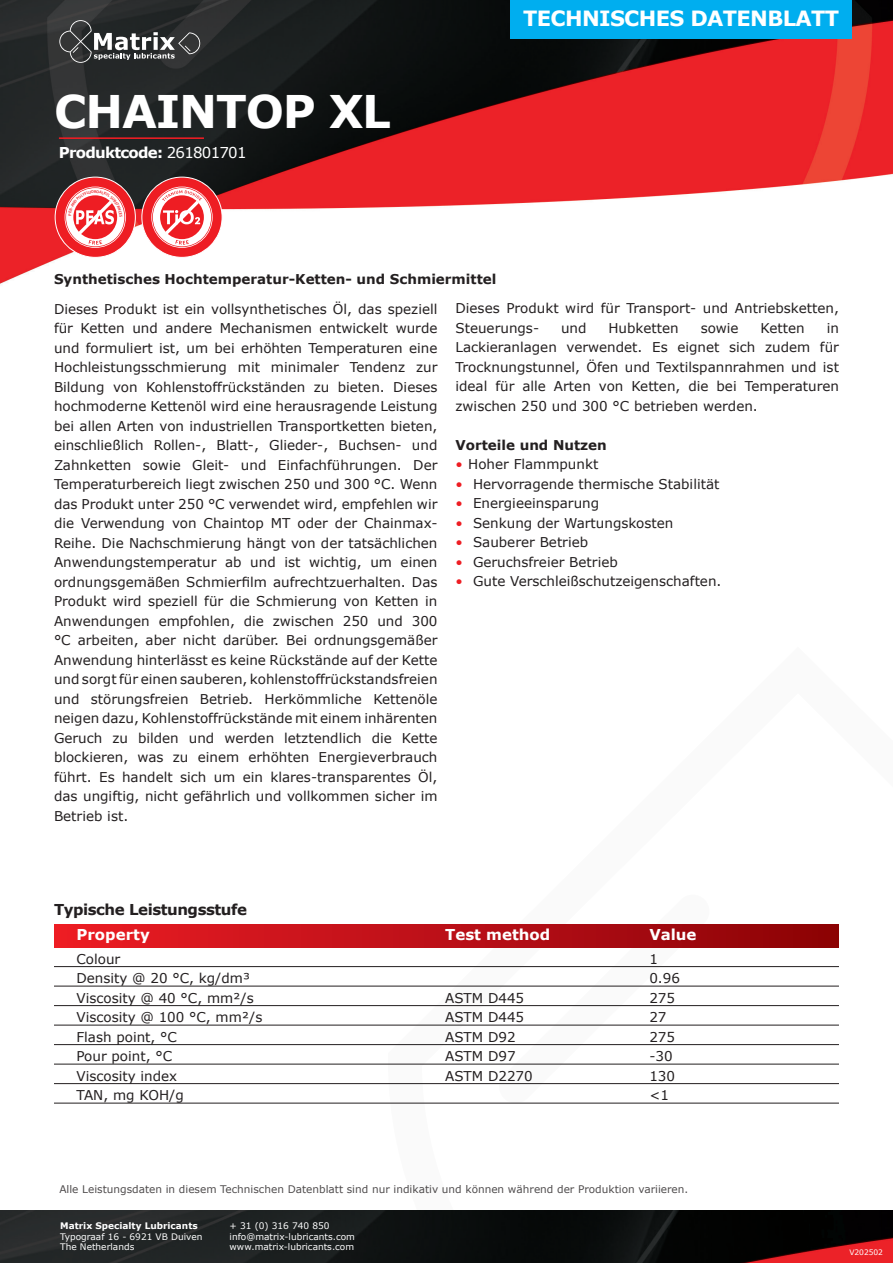
<style>
.page{position:relative;width:893px;height:1263px;background:#fff}
.page>*{position:absolute;margin:0;border:0;box-sizing:border-box;transform-origin:0 0}
.t1{font:700 45px "Verdana";letter-spacing:-.025em;color:#fff}
.t2{font:700 21px "Verdana";letter-spacing:-.03em;color:#fff}
.t3{font:700 15px "Verdana";color:#fff}
.t4{font:700 15px "Verdana";letter-spacing:-.03em;color:#231f20}
.t5{font:700 15px "Verdana";letter-spacing:-.05em;color:#fff}
.t6{font:13.5px/19.5px "Verdana";color:#231f20;text-align:justify}
.t7{font:700 13.5px "Verdana";color:#231f20}
.t8{font:10.5px "Verdana";color:#231f20}
.t9{font:9px/10.5px "Verdana";color:#fff}
.t10{font:700 9px "Verdana";color:#fff}
.t11{font:7.5px "Verdana";color:#fff}
.s1{font-weight:400}
.s2{color:#ee1d23}
</style>
<div class="page">
<img style="left:0;top:0;width:893px;height:284px">
<svg style="left:388px;top:947px;width:505px;height:264px"></svg>
<div style="left:510px;top:0;width:342px;height:38px;background:#00aeef"></div>
<svg style="left:59px;top:20px;width:141px;height:43px;background:#4f5152"></svg>
<img style="left:0;top:1211px;width:893px;height:52px">
<div style="left:54px;top:924px;width:785px;height:23px;background:linear-gradient(to right,#ec1d26,#8a0207)"></div>
<hr style="left:54px;top:966px;width:785px;height:1px;background:#231f20">
<hr style="left:54px;top:986px;width:785px;height:1px;background:#231f20">
<hr style="left:54px;top:1005px;width:785px;height:1px;background:#231f20">
<hr style="left:54px;top:1025px;width:785px;height:1px;background:#231f20">
<hr style="left:54px;top:1044px;width:785px;height:1px;background:#231f20">
<hr style="left:54px;top:1064px;width:785px;height:1px;background:#231f20">
<hr style="left:54px;top:1083px;width:785px;height:1px;background:#231f20">
<hr style="left:54px;top:1103px;width:785px;height:1px;background:#231f20">
<hr style="left:59px;top:137px;width:145px;height:2px;background:#ee1d23">
<svg style="left:55px;top:177px;width:168px;height:81px"></svg>
<h1 class="t1" style="left:54px;top:83px;width:338px">CHAINTOP XL</h1>
<p class="t5" style="left:59px;top:143px;width:189px">Produktcode: <span class="s1">261801701</span></p>
<h2 class="t2" style="left:523px;top:5px;width:318px">TECHNISCHES DATENBLATT</h2>
<p class="t7" style="left:54px;top:270px;width:444px">Synthetisches Hochtemperatur-Ketten- und Schmiermittel</p>
<p class="t6" style="left:54px;top:299px;width:385px">Dieses Produkt ist ein vollsynthetisches Öl, das speziell für Ketten und andere Mechanismen entwickelt wurde und formuliert ist, um bei erhöhten Temperaturen eine Hochleistungsschmierung mit minimaler Tendenz zur Bildung von Kohlenstoffrückständen zu bieten. Dieses hochmoderne Kettenöl wird eine herausragende Leistung bei allen Arten von industriellen Transportketten bieten, einschließlich Rollen-, Blatt-, Glieder-, Buchsen- und Zahnketten sowie Gleit- und Einfachführungen. Der Temperaturbereich liegt zwischen 250 und 300 °C. Wenn das Produkt unter 250 °C verwendet wird, empfehlen wir die Verwendung von Chaintop MT oder der Chainmax-Reihe. Die Nachschmierung hängt von der tatsächlichen Anwendungstemperatur ab und ist wichtig, um einen ordnungsgemäßen Schmierfilm aufrechtzuerhalten. Das Produkt wird speziell für die Schmierung von Ketten in Anwendungen empfohlen, die zwischen 250 und 300 °C arbeiten, aber nicht darüber. Bei ordnungsgemäßer Anwendung hinterlässt es keine Rückstände auf der Kette und sorgt für einen sauberen, kohlenstoffrückstandsfreien und störungsfreien Betrieb. Herkömmliche Kettenöle neigen dazu, Kohlenstoffrückstände mit einem inhärenten Geruch zu bilden und werden letztendlich die Kette blockieren, was zu einem erhöhten Energieverbrauch führt. Es handelt sich um ein klares-transparentes Öl, das ungiftig, nicht gefährlich und vollkommen sicher im Betrieb ist.</p>
<p class="t6" style="left:455px;top:299px;width:385px">Dieses Produkt wird für Transport- und Antriebsketten,<br>Steuerungs-</p>
<p class="t6" style="left:561px;top:318px;width:27px">und</p>
<p class="t6" style="left:608px;top:318px;width:72px">Hubketten</p>
<p class="t6" style="left:701px;top:318px;width:40px">sowie</p>
<p class="t6" style="left:761px;top:318px;width:46px">Ketten</p>
<p class="t6" style="left:455px;top:318px;width:385px;text-indent:371px">in Lackieranlagen verwendet. Es eignet sich zudem für Trocknungstunnel, Öfen und Textilspannrahmen und ist ideal für alle Arten von Ketten, die bei Temperaturen zwischen 250 und 300 °C betrieben werden.</p>
<p class="t7" style="left:455px;top:436px;width:153px">Vorteile und Nutzen</p>
<p class="t6" style="left:455px;top:455px;width:144px"><span class="s2">•</span> Hoher Flammpunkt</p>
<p class="t6" style="left:455px;top:474px;width:265px"><span class="s2">•</span> Hervorragende thermische Stabilität</p>
<p class="t6" style="left:455px;top:494px;width:145px"><span class="s2">•</span> Energieeinsparung</p>
<p class="t6" style="left:455px;top:513px;width:219px"><span class="s2">•</span> Senkung der Wartungskosten</p>
<p class="t6" style="left:455px;top:533px;width:134px"><span class="s2">•</span> Sauberer Betrieb</p>
<p class="t6" style="left:455px;top:552px;width:164px"><span class="s2">•</span> Geruchsfreier Betrieb</p>
<p class="t6" style="left:455px;top:572px;width:267px"><span class="s2">•</span> Gute Verschleißschutzeigenschaften.</p>
<p class="t4" style="left:54px;top:899px;width:195px">Typische Leistungsstufe</p>
<p class="t3" style="left:76px;top:925px;width:75px">Property</p>
<p class="t3" style="left:445px;top:925px;width:107px">Test method</p>
<p class="t3" style="left:649px;top:925px;width:49px">Value</p>
<p class="t6" style="left:76px;top:949px;width:45px">Colour</p>
<p class="t6" style="left:649px;top:949px;width:10px">1</p>
<p class="t6" style="left:76px;top:969px;width:175px">Density @ 20 °C, kg/dm³</p>
<p class="t6" style="left:649px;top:969px;width:32px">0.96</p>
<p class="t6" style="left:76px;top:988px;width:179px">Viscosity @ 40 °C, mm²/s</p>
<p class="t6" style="left:445px;top:988px;width:81px">ASTM D445</p>
<p class="t6" style="left:649px;top:988px;width:27px">275</p>
<p class="t6" style="left:76px;top:1008px;width:187px">Viscosity @ 100 °C, mm²/s</p>
<p class="t6" style="left:445px;top:1008px;width:81px">ASTM D445</p>
<p class="t6" style="left:649px;top:1008px;width:19px">27</p>
<p class="t6" style="left:76px;top:1027px;width:102px">Flash point, °C</p>
<p class="t6" style="left:445px;top:1027px;width:72px">ASTM D92</p>
<p class="t6" style="left:649px;top:1027px;width:27px">275</p>
<p class="t6" style="left:76px;top:1047px;width:97px">Pour point, °C</p>
<p class="t6" style="left:445px;top:1047px;width:72px">ASTM D97</p>
<p class="t6" style="left:649px;top:1047px;width:25px">-30</p>
<p class="t6" style="left:76px;top:1066px;width:102px">Viscosity index</p>
<p class="t6" style="left:445px;top:1066px;width:89px">ASTM D2270</p>
<p class="t6" style="left:649px;top:1066px;width:27px">130</p>
<p class="t6" style="left:76px;top:1086px;width:109px">TAN, mg KOH/g</p>
<p class="t6" style="left:649px;top:1086px;width:21px">&lt;1</p>
<p class="t8" style="left:59px;top:1183px;width:630px">Alle Leistungsdaten in diesem Technischen Datenblatt sind nur indikativ und können während der Produktion variieren.</p>
<p class="t10" style="left:60px;top:1220px;width:139px">Matrix Specialty Lubricants</p>
<p class="t9" style="left:60px;top:1231px;width:144px">Typograaf 16 - 6921 VB Duiven<br>The Netherlands</p>
<p class="t9" style="left:230px;top:1221px;width:127px">+ 31 (0) 316 740 850 info@matrix-lubricants.com www.matrix-lubricants.com</p>
<p class="t11" style="left:849px;top:1247px;width:35px">V202502</p>
</div>
